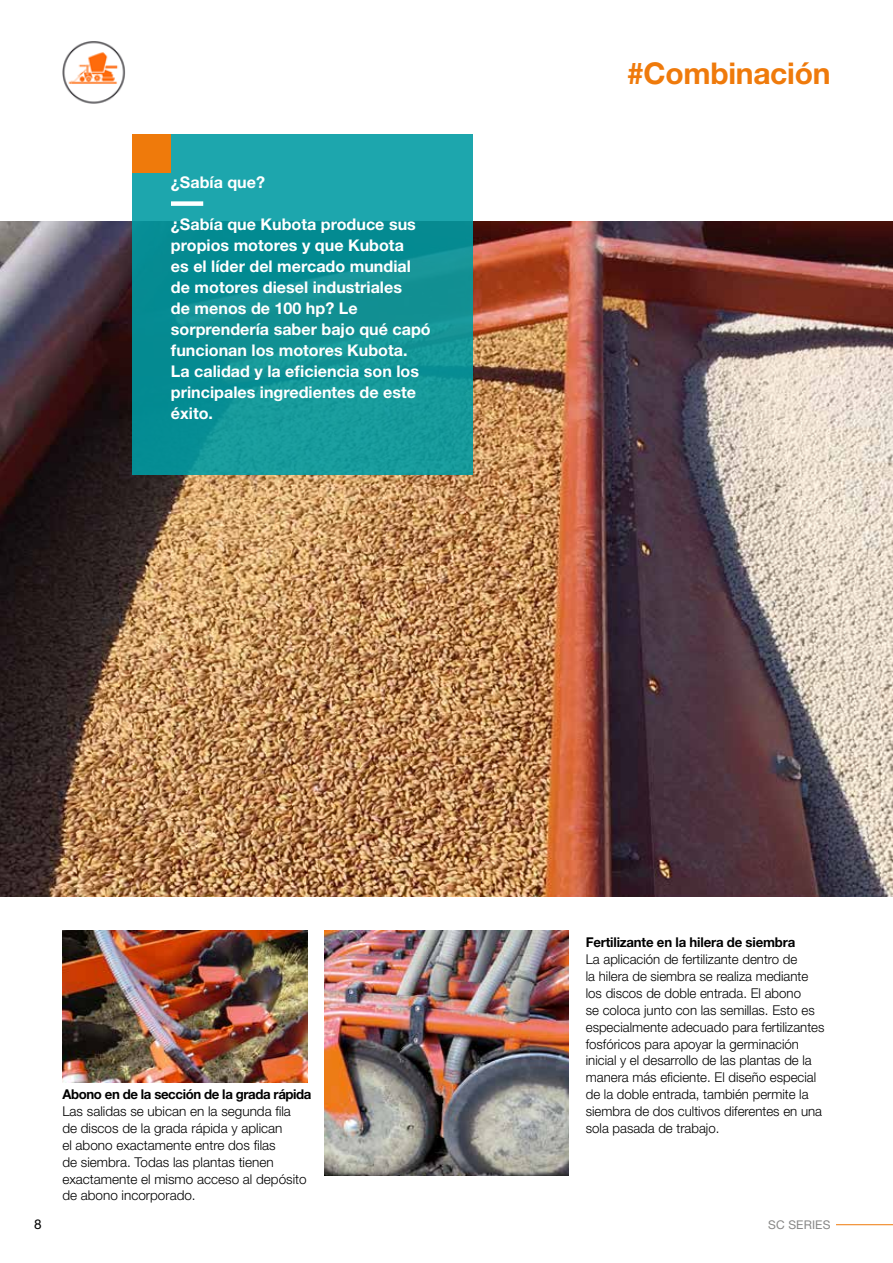
<style>
.page{position:relative;width:893px;height:1263px;background:#fff}
.page>*{position:absolute;margin:0;border:0;box-sizing:border-box;transform-origin:0 0}
.t1{font:700 30px "Helvetica Neue LT Std";letter-spacing:-.01em;color:#ef7a0b}
.t2{font:700 16.2px/21px "Helvetica Neue LT Std";color:#fff}
.t3{font:300 13.5px/16.8px "Helvetica Neue LT Std";color:#000}
.t4{font:700 13.5px "Helvetica Neue LT Std";letter-spacing:-.015em;color:#000}
.t5{font:13.5px "Helvetica Neue LT Std";color:#000}
.t6{font:12px "Helvetica Neue LT Std";letter-spacing:.01em;color:#878786}
</style>
<div class="page">
<hr style="left:836px;top:1224px;width:57px;height:1px;background:#ef7a0b">
<img style="left:0;top:222px;width:893px;height:675px">
<img style="left:324px;top:930px;width:245px;height:246px">
<img style="left:63px;top:930px;width:244px;height:152px">
<img style="left:63px;top:41px;width:63px;height:63px">
<svg style="left:133px;top:134px;width:340px;height:340px;background:#12969b"></svg>
<div style="left:171px;top:201px;width:32px;height:5px;background:#fff"></div>
<div style="left:133px;top:134px;width:38px;height:38px;background:#ef7a0b"></div>
<p class="t2" style="left:171px;top:171px;width:96px">¿Sabía que?</p>
<p class="t2" style="left:171px;top:213px;width:261px">¿Sabía que Kubota produce sus propios motores y que Kubota<br>es el líder del mercado mundial de motores diesel industriales<br>de menos de 100 hp? Le sorprendería saber bajo qué capó funcionan los motores Kubota.<br>La calidad y la eficiencia son los principales ingredientes de este éxito.</p>
<h1 class="t1" style="left:627px;top:55px;width:205px">#Combinación</h1>
<p class="t4" style="left:62px;top:1086px;width:251px">Abono en de la sección de la grada rápida</p>
<p class="t3" style="left:62px;top:1102px;width:246px">Las salidas se ubican en la segunda fila de discos de la grada rápida y aplican<br>el abono exactamente entre dos filas<br>de siembra. Todas las plantas tienen exactamente el mismo acceso al depósito de abono incorporado.</p>
<p class="t4" style="left:586px;top:934px;width:211px">Fertilizante en la hilera de siembra</p>
<p class="t3" style="left:586px;top:951px;width:240px">La aplicación de fertilizante dentro de<br>la hilera de siembra se realiza mediante los discos de doble entrada. El abono<br>se coloca junto con las semillas. Esto es especialmente adecuado para fertilizantes fosfóricos para apoyar la germinación inicial y el desarrollo de las plantas de la manera más eficiente. El diseño especial de la doble entrada, también permite la siembra de dos cultivos diferentes en una sola pasada de trabajo.</p>
<p class="t5" style="left:34px;top:1216px;width:9px">8</p>
<p class="t6" style="left:768px;top:1217px;width:64px">SC SERIES</p>
</div>
